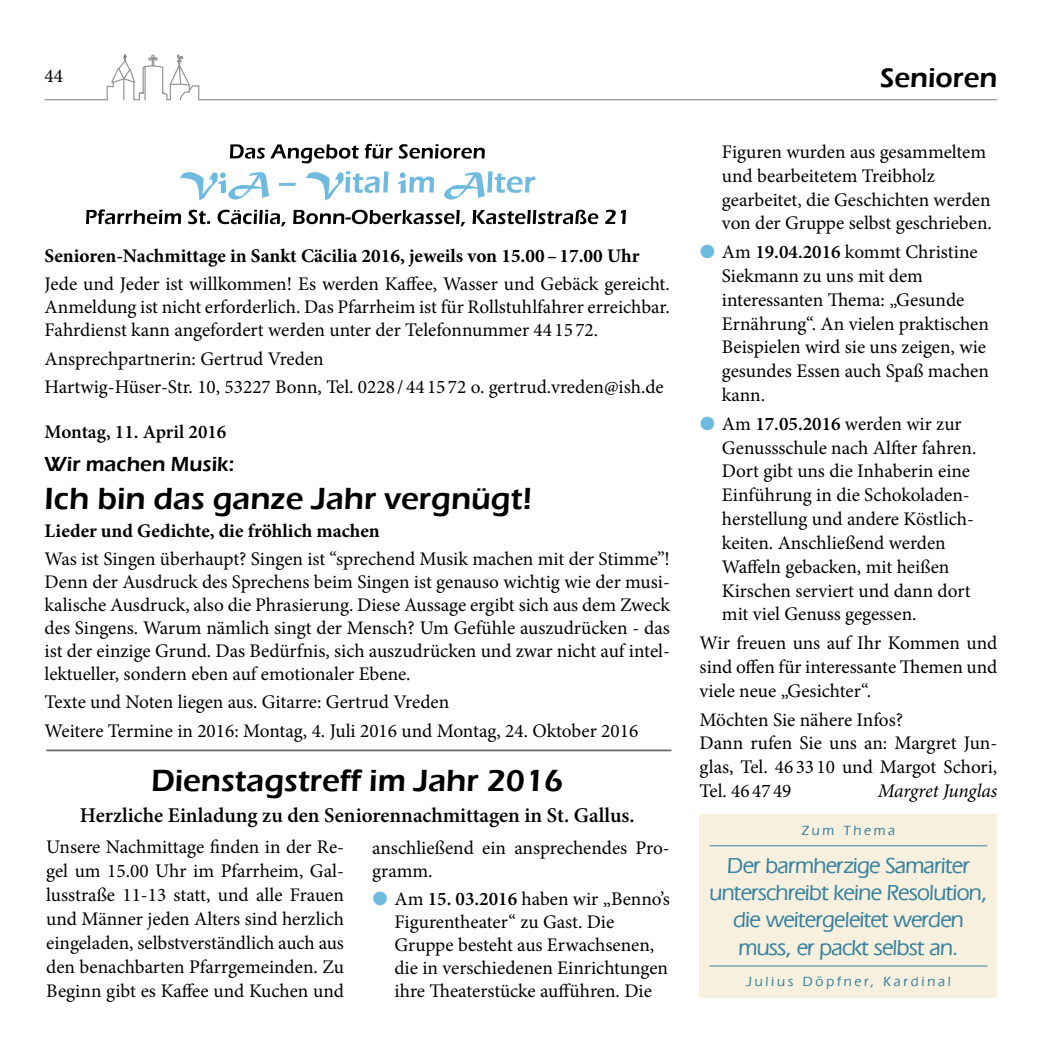
<style>
.page{position:relative;width:1042px;height:1042px;background:#fff}
.page>*{position:absolute;margin:0;border:0;box-sizing:border-box;transform-origin:0 0}
.t1{font:600 31.5px "Eras ITC";color:#000}
.t2{font:600 28px "Eras ITC";color:#000}
.t3{font:500 22.75px/27.3px "Eras IT Cby BT";letter-spacing:-.03em;color:#38839e;text-align:center}
.t4{font:600 21px "Minion Pro";color:#000}
.t5{font:600 21px "Eras ITC";color:#000}
.t6{font:19.25px/23.8px "Minion Pro";color:#000}
.t7{font:700 19.25px "Minion Pro";color:#000}
.t8{font:600 19.25px "Minion Pro";color:#000}
.t9{font:italic 19.25px "Minion Pro";letter-spacing:-.01em;color:#000}
.t10{font:500 14px "Eras IT Cby BT";letter-spacing:.2em;color:#38839e}
.s1{font-weight:600}
</style>
<div class="page">
<svg style="left:45px;top:55px;width:952px;height:45px"></svg>
<svg style="left:86px;top:209px;width:540px;height:17px"></svg>
<svg style="left:180px;top:171px;width:355px;height:29px"></svg>
<svg style="left:230px;top:144px;width:255px;height:19px"></svg>
<hr style="left:46px;top:749px;width:625px;height:2px;background:#686868">
<div style="left:699px;top:814px;width:298px;height:183px;background:#f8f0df"></div>
<hr style="left:709px;top:845px;width:278px;height:1px;background:#38839e">
<hr style="left:709px;top:965px;width:278px;height:1px;background:#38839e">
<p class="t6" style="left:45px;top:64px;width:20px">44</p>
<h2 class="t2" style="left:880px;top:62px;width:119px">Senioren</h2>
<p class="t7" style="left:45px;top:242px;width:596px">Senioren-Nachmittage in Sankt Cäcilia 2016, jeweils von 15.00–17.00 Uhr</p>
<p class="t6" style="left:45px;top:273px;width:627px;line-height:23.1px;text-align:justify">Jede und Jeder ist willkommen! Es werden Kaffee, Wasser und Gebäck gereicht.<br>Anmeldung ist nicht erforderlich. Das Pfarrheim ist für Rollstuhlfahrer erreichbar.<br>Fahrdienst kann angefordert werden unter der Telefonnummer 44 15 72.</p>
<p class="t6" style="left:45px;top:344px;width:620px;line-height:28px">Ansprechpartnerin: Gertrud Vreden<br>Hartwig-Hüser-Str. 10, 53227 Bonn, Tel. 0228 / 44 15 72 o. gertrud.vreden@ish.de</p>
<p class="t8" style="left:45px;top:419px;width:183px">Montag, 11. April 2016</p>
<p class="t5" style="left:45px;top:452px;width:191px">Wir machen Musik:</p>
<h1 class="t1" style="left:45px;top:480px;width:489px">Ich bin das ganze Jahr vergnügt!</h1>
<p class="t7" style="left:45px;top:517px;width:337px">Lieder und Gedichte, die fröhlich machen</p>
<p class="t6" style="left:45px;top:547px;width:627px;line-height:23.1px;text-align:justify">Was ist Singen überhaupt? Singen ist “sprechend Musik machen mit der Stimme”!<br>Denn der Ausdruck des Sprechens beim Singen ist genauso wichtig wie der musi&shy;kalische Ausdruck, also die Phrasierung. Diese Aussage ergibt sich aus dem Zweck des Singens. Warum nämlich singt der Mensch? Um Gefühle auszudrücken - das ist der einzige Grund. Das Bedürfnis, sich auszudrücken und zwar nicht auf intel&shy;lektueller, sondern eben auf emotionaler Ebene.</p>
<p class="t6" style="left:45px;top:688px;width:595px;line-height:28px">Texte und Noten liegen aus. Gitarre: Gertrud Vreden<br>Weitere Termine in 2016: Montag, 4. Juli 2016 und Montag, 24. Oktober 2016</p>
<h1 class="t1" style="left:151px;top:763px;width:414px">Dienstagstreff im Jahr 2016</h1>
<p class="t4" style="left:80px;top:800px;width:556px">Herzliche Einladung zu den Seniorennachmittagen in St. Gallus.</p>
<p class="t6" style="left:46px;top:835px;width:299px;text-align:justify">Unsere Nachmittage finden in der Re&shy;gel um 15.00 Uhr im Pfarrheim, Gal&shy;lusstraße 11-13 statt, und alle Frauen und Männer jeden Alters sind herzlich eingeladen, selbstverständlich auch aus den benachbarten Pfarrgemeinden. Zu Beginn gibt es Kaffee und Kuchen und</p>
<p class="t6" style="left:372px;top:836px;width:299px;line-height:23.1px">anschließend ein ansprechendes Pro&shy;gramm.</p>
<p class="t6" style="left:394px;top:887px;width:277px;line-height:23.1px">Am <span class="s1">15. 03.2016</span> haben wir „Benno’s Figurentheater“ zu Gast. Die Gruppe besteht aus Erwachsenen, die in verschiedenen Einrichtungen ihre Theaterstücke aufführen. Die</p>
<p class="t6" style="left:722px;top:140px;width:271px">Figuren wurden aus gesammeltem und bearbeitetem Treibholz gearbeitet, die Geschichten werden von der Gruppe selbst geschrieben.</p>
<p class="t6" style="left:722px;top:240px;width:268px">Am <span class="s1">19.04.2016</span> kommt Christine<br>Siekmann zu uns mit dem interessanten Thema: „Gesunde<br>Ernährung“. An vielen praktischen<br>Beispielen wird sie uns zeigen, wie gesundes Essen auch Spaß machen kann.</p>
<p class="t6" style="left:722px;top:412px;width:256px">Am <span class="s1">17.05.2016</span> werden wir zur<br>Genussschule nach Alfter fahren.<br>Dort gibt uns die Inhaberin eine<br>Einführung in die Schokoladen&shy;herstellung und andere Köstlich&shy;keiten. Anschließend werden<br>Waffeln gebacken, mit heißen<br>Kirschen serviert und dann dort mit viel Genuss gegessen.</p>
<p class="t6" style="left:699px;top:631px;width:299px;text-align:justify">Wir freuen uns auf Ihr Kommen und sind offen für interessante Themen und viele neue „Gesichter“.</p>
<p class="t6" style="left:699px;top:707px;width:299px">Möchten Sie nähere Infos?<br>Dann rufen Sie uns an: Margret Jun&shy;glas, Tel. 46 33 10 und Margot Schori,<br>Tel. 46 47 49</p>
<p class="t9" style="left:878px;top:778px;width:121px">Margret Junglas</p>
<p class="t10" style="left:802px;top:822px;width:95px">Zum Thema</p>
<p class="t3" style="left:709px;top:851px;width:279px">Der barmherzige Samariter unterschreibt keine Resolution, die weitergeleitet werden muss, er packt selbst an.</p>
<p class="t10" style="left:746px;top:973px;width:206px">Julius Döpfner, Kardinal</p>
</div>
